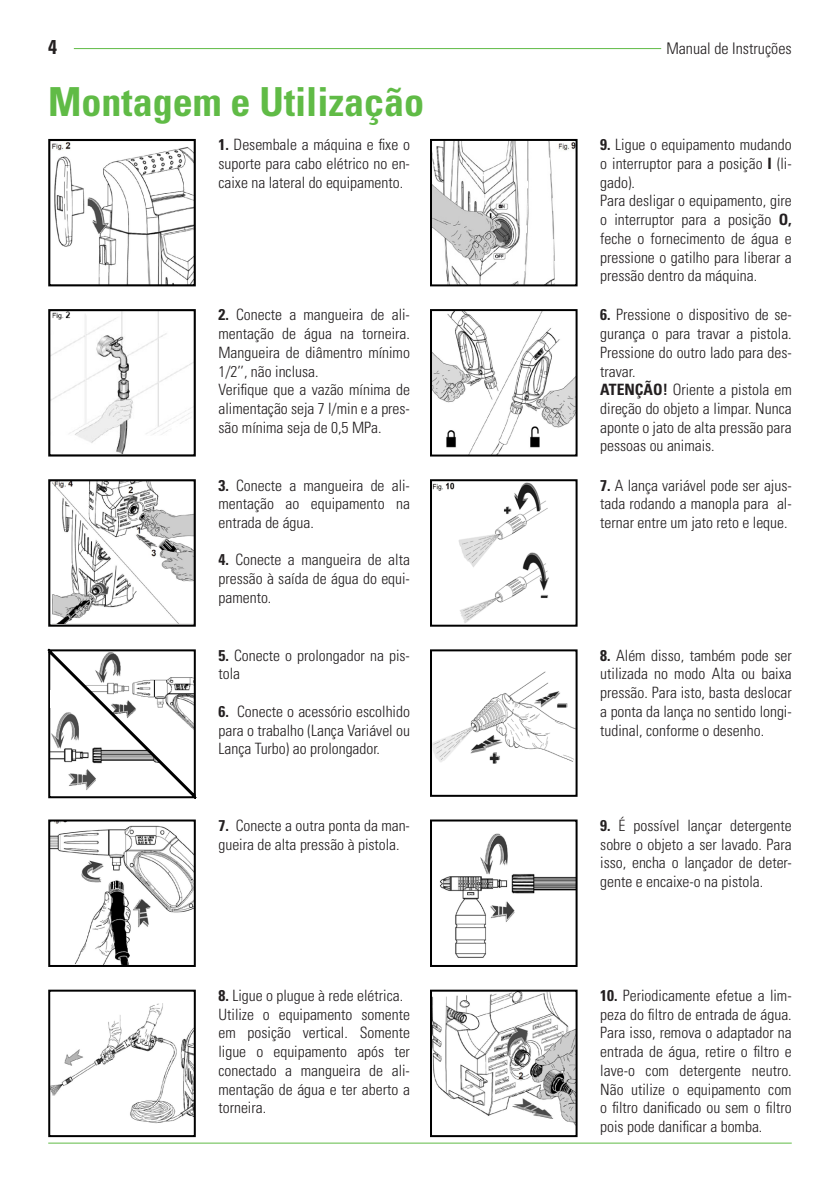
<style>
.page{position:relative;width:840px;height:1191px;background:#fff}
.page>*{position:absolute;margin:0;border:0;box-sizing:border-box;transform-origin:0 0}
.Títulos_Manual{font:700 condensed 40px "Univers LT Std";color:#60bb46}
.t1{font:700 condensed 20px "Univers LT Std";color:#231f20}
.t2{font:300 condensed 16px "Univers LT Std";color:#231f20}
.t3{font:300 condensed 15.6px/18.8px "Univers LT Std";color:#231f20;text-align:justify}
.s1{font-weight:700}
</style>
<div class="page">
<hr style="left:74px;top:48px;width:586px;height:1px;background:#60bb46">
<hr style="left:48px;top:1142px;width:743px;height:1px;background:#60bb46">
<img style="left:51px;top:142px;width:142px;height:141px">
<div style="left:48px;top:139px;width:148px;height:147px;border:2px solid #000"></div>
<img style="left:51px;top:312px;width:142px;height:141px">
<div style="left:48px;top:309px;width:148px;height:147px;border:2px solid #000"></div>
<img style="left:52px;top:482px;width:141px;height:141px">
<div style="left:48px;top:479px;width:148px;height:147px;border:2px solid #000"></div>
<svg style="left:47px;top:648px;width:150px;height:151px"></svg>
<img style="left:51px;top:822px;width:142px;height:142px">
<div style="left:48px;top:819px;width:148px;height:148px;border:2px solid #000"></div>
<img style="left:51px;top:1003px;width:142px;height:121px">
<div style="left:48px;top:989px;width:148px;height:148px;border:2px solid #000"></div>
<img style="left:433px;top:142px;width:141px;height:141px">
<div style="left:430px;top:139px;width:147px;height:147px;border:2px solid #000"></div>
<img style="left:433px;top:312px;width:141px;height:141px">
<div style="left:430px;top:309px;width:147px;height:147px;border:2px solid #000"></div>
<img style="left:433px;top:482px;width:116px;height:141px">
<div style="left:430px;top:479px;width:147px;height:147px;border:2px solid #000"></div>
<img style="left:433px;top:671px;width:141px;height:93px">
<div style="left:430px;top:649px;width:147px;height:148px;border:2px solid #000"></div>
<img style="left:440px;top:833px;width:134px;height:125px">
<div style="left:430px;top:819px;width:147px;height:148px;border:2px solid #000"></div>
<img style="left:433px;top:992px;width:141px;height:132px">
<div style="left:430px;top:989px;width:147px;height:148px;border:2px solid #000"></div>
<div style="left:50px;top:690px;width:18px;height:18px;background:#fff"></div>
<div style="left:437px;top:831px;width:25px;height:12px;background:#fff"></div>
<p class="t1" style="left:48px;top:34px;width:10px">4</p>
<p class="t2" style="left:666px;top:39px;width:127px">Manual de Instruções</p>
<p class="Títulos_Manual" style="left:48px;top:77px;width:377px">Montagem e Utilização</p>
<p class="t3" style="left:218px;top:135px;width:193px"><span class="s1">1.</span> Desembale a máquina e fixe o suporte para cabo elétrico no en&shy;caixe na lateral do equipamento.</p>
<p class="t3" style="left:600px;top:135px;width:193px"><span class="s1">9.</span> Ligue o equipamento mudando o interruptor para a posição <span class="s1">I</span> (li&shy;gado).</p>
<p class="t3" style="left:600px;top:191px;width:193px">Para desligar o equipamento, gire o interruptor para a posição <span class="s1">O, </span>feche o fornecimento de água e pressione o gatilho para liberar a pressão dentro da máquina.</p>
<p class="t3" style="left:600px;top:305px;width:193px"><span class="s1">6.</span> Pressione o dispositivo de se&shy;gurança o para travar a pistola.<br>Pressione do outro lado para des&shy;travar.</p>
<p class="t3" style="left:600px;top:380px;width:193px"><span class="s1">ATENÇÃO!</span> Oriente a pistola em direção do objeto a limpar. Nunca aponte o jato de alta pressão para pessoas ou animais.</p>
<p class="t3" style="left:600px;top:475px;width:193px"><span class="s1">7.</span> A lança variável pode ser ajus&shy;tada rodando a manopla para al&shy;ternar entre um jato reto e leque.</p>
<p class="t3" style="left:218px;top:305px;width:193px"><span class="s1">2.</span> Conecte a mangueira de ali&shy;mentação de água na torneira.<br>Mangueira de diâmentro mínimo 1/2’’, não inclusa.</p>
<p class="t3" style="left:218px;top:380px;width:193px">Verifique que a vazão mínima de alimentação seja 7 l/min e a pres&shy;são mínima seja de 0,5 MPa.</p>
<p class="t3" style="left:218px;top:475px;width:193px"><span class="s1">3.</span> Conecte a mangueira de ali&shy;mentação ao equipamento na entrada de água.</p>
<p class="t3" style="left:218px;top:550px;width:193px"><span class="s1">4.</span> Conecte a mangueira de alta pressão à saída de água do equi&shy;pamento.</p>
<p class="t3" style="left:218px;top:646px;width:193px"><span class="s1">5.</span> Conecte o prolongador na pis&shy;tola</p>
<p class="t3" style="left:218px;top:702px;width:193px"><span class="s1">6.</span> Conecte o acessório escolhido para o trabalho (Lança Variável ou Lança Turbo) ao prolongador.</p>
<p class="t3" style="left:218px;top:816px;width:193px"><span class="s1">7.</span> Conecte a outra ponta da man&shy;gueira de alta pressão à pistola.</p>
<p class="t3" style="left:218px;top:986px;width:186px"><span class="s1">8.</span> Ligue o plugue à rede elétrica.</p>
<p class="t3" style="left:218px;top:1004px;width:193px">Utilize o equipamento somente em posição vertical. Somente ligue o equipamento após ter conectado a mangueira de ali&shy;mentação de água e ter aberto a torneira.</p>
<p class="t3" style="left:600px;top:646px;width:193px"><span class="s1">8.</span> Além disso, também pode ser utilizada no modo Alta ou baixa pressão. Para isto, basta deslocar a ponta da lança no sentido longi&shy;tudinal, conforme o desenho.</p>
<p class="t3" style="left:600px;top:816px;width:193px"><span class="s1">9.</span> É possível lançar detergente sobre o objeto a ser lavado. Para isso, encha o lançador de deter&shy;gente e encaixe-o na pistola.</p>
<p class="t3" style="left:600px;top:986px;width:193px"><span class="s1">10.</span> Periodicamente efetue a lim&shy;peza do filtro de entrada de água.<br>Para isso, remova o adaptador na entrada de água, retire o filtro e lave-o com detergente neutro.<br>Não utilize o equipamento com o filtro danificado ou sem o filtro pois pode danificar a bomba.</p>
</div>
